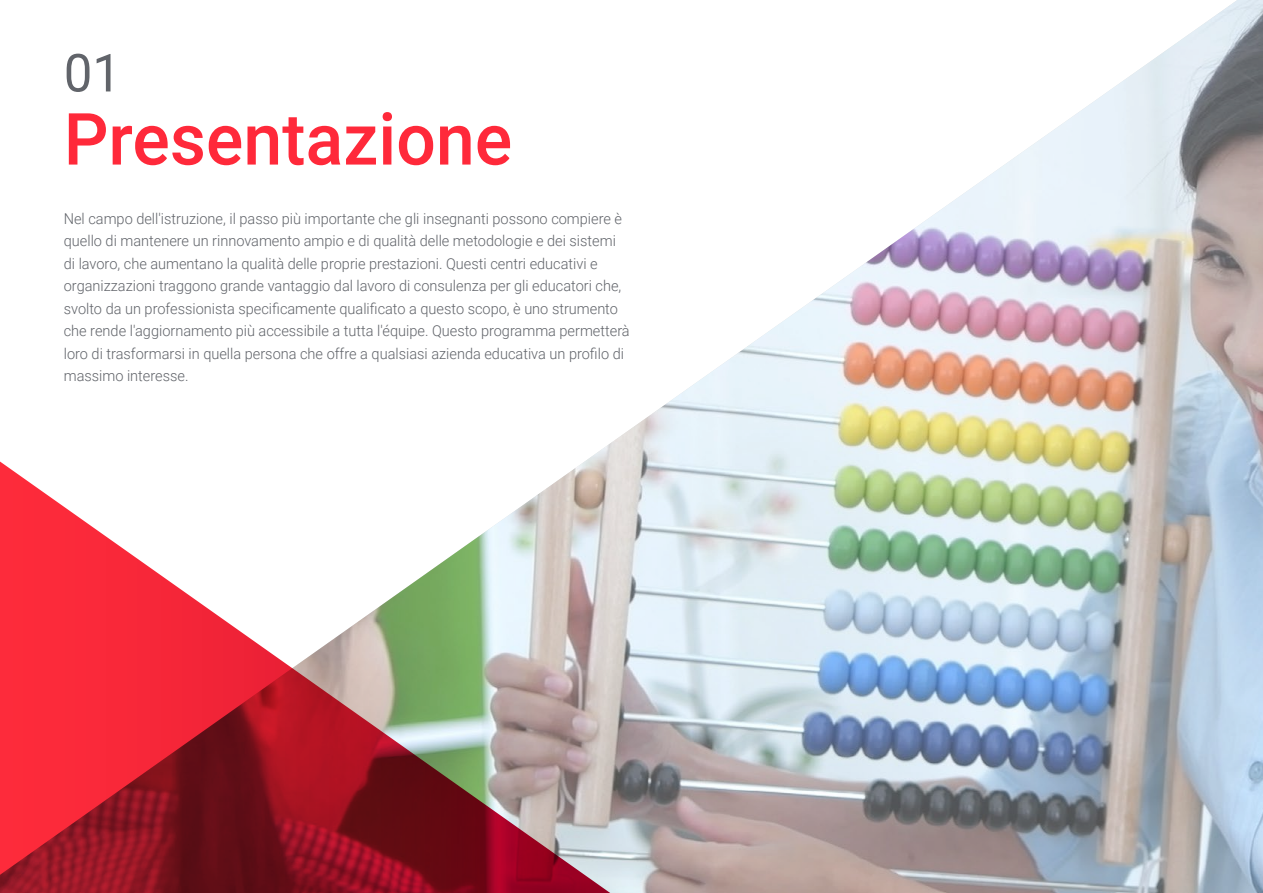
<style>
.page{position:relative;width:1263px;height:893px;background:#fff}
.page>*{position:absolute;margin:0;border:0;box-sizing:border-box;transform-origin:0 0}
.t1{font:500 72px "Roboto";color:#ff293a}
.t2{font:52.5px "Roboto";color:#61646a}
.t3{font:300 15px/22.5px "Roboto";color:#61646a}
</style>
<div class="page">
<img style="left:607px;top:0;width:656px;height:893px">
<svg style="left:0;top:446px;width:640px;height:447px"></svg>
<h2 class="t2" style="left:64px;top:36px;width:59px">01</h2>
<h1 class="t1" style="left:64px;top:89px;width:450px">Presentazione</h1>
<p class="t3" style="left:64px;top:207px;width:567px">Nel campo dell'istruzione, il passo più importante che gli insegnanti possono compiere è quello di mantenere un rinnovamento ampio e di qualità delle metodologie e dei sistemi di lavoro, che aumentano la qualità delle proprie prestazioni. Questi centri educativi e organizzazioni traggono grande vantaggio dal lavoro di consulenza per gli educatori che, svolto da un professionista specificamente qualificato a questo scopo, è uno strumento che rende l'aggiornamento più accessibile a tutta l'équipe. Questo programma permetterà loro di trasformarsi in quella persona che offre a qualsiasi azienda educativa un profilo di massimo interesse.</p>
</div>
